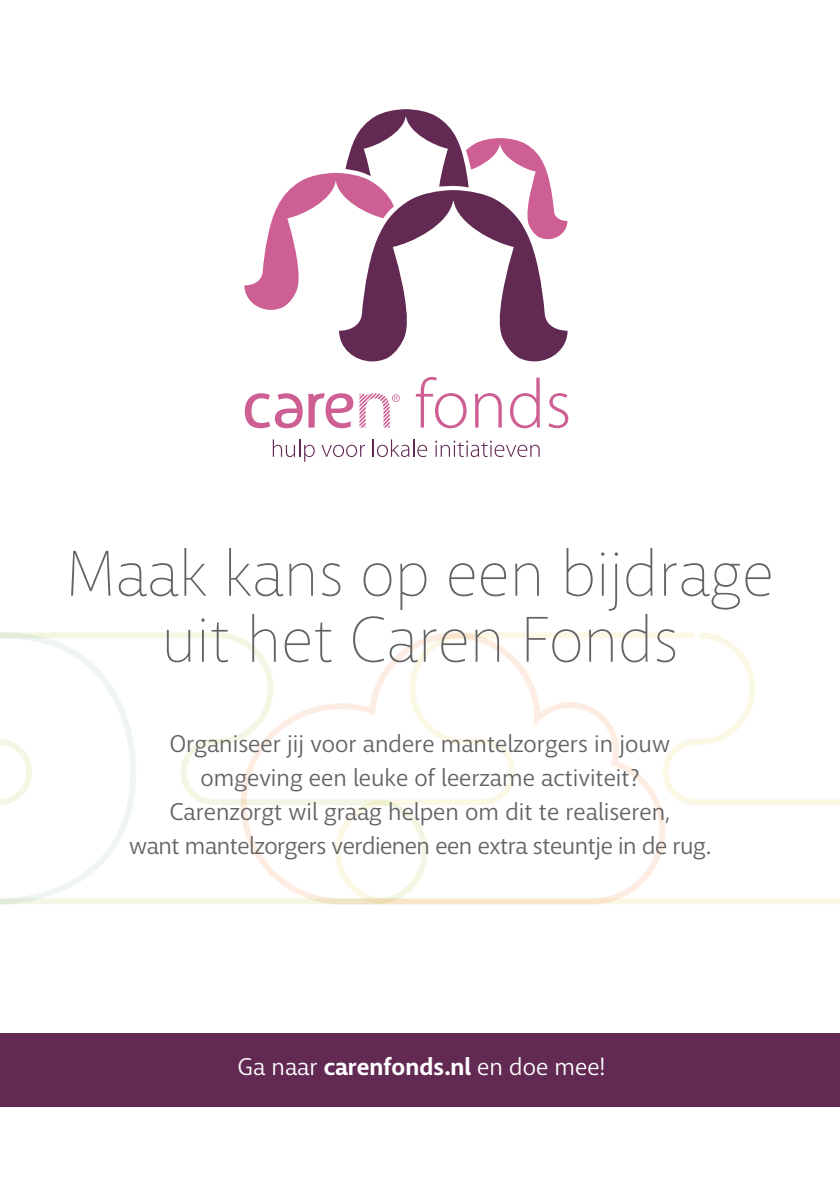
<style>
.page{position:relative;width:840px;height:1191px;background:#fff}
.page>*{position:absolute;margin:0;border:0;box-sizing:border-box;transform-origin:0 0}
.t1{font:100 64px/66px "Macha";color:#636366;text-align:center}
.t2{font:24px/34px "Macha";letter-spacing:-.02em;color:#636366;text-align:center}
.t3{font:24px "Macha";color:#636366}
.t4{font:24px "Macha";color:#fff}
.s1{font-weight:700}
</style>
<div class="page">
<svg style="left:245px;top:393px;width:57px;height:35px"></svg>
<svg style="left:308px;top:393px;width:45px;height:35px"></svg>
<svg style="left:359px;top:393px;width:40px;height:34px"></svg>
<svg style="left:415px;top:377px;width:51px;height:51px"></svg>
<svg style="left:474px;top:393px;width:27px;height:34px"></svg>
<svg style="left:510px;top:378px;width:29px;height:50px"></svg>
<svg style="left:548px;top:393px;width:20px;height:35px"></svg>
<svg style="left:273px;top:439px;width:41px;height:22px"></svg>
<svg style="left:321px;top:445px;width:44px;height:12px"></svg>
<svg style="left:372px;top:439px;width:55px;height:18px"></svg>
<svg style="left:435px;top:440px;width:104px;height:17px"></svg>
<svg style="left:244px;top:109px;width:323px;height:252px"></svg>
<svg style="left:0;top:632px;width:332px;height:273px"></svg>
<svg style="left:332px;top:632px;width:507px;height:273px"></svg>
<div style="left:0;top:1032px;width:839px;height:74px;background:#622953"></div>
<p class="t1" style="left:66px;top:541px;width:709px">Maak kans op een bijdrage uit het Caren Fonds</p>
<p class="t3" style="left:170px;top:729px;width:501px">Organiseer jij voor andere mantelzorgers in jouw</p>
<p class="t3" style="left:200px;top:763px;width:440px">omgeving een leuke of leerzame activiteit?</p>
<p class="t2" style="left:129px;top:795px;width:582px">Carenzorgt wil graag helpen om dit te realiseren,<br>want mantelzorgers verdienen een extra steuntje in de rug.</p>
<p class="t4" style="left:238px;top:1051px;width:369px">Ga naar <span class="s1">carenfonds.nl</span> en doe mee!</p>
</div>
